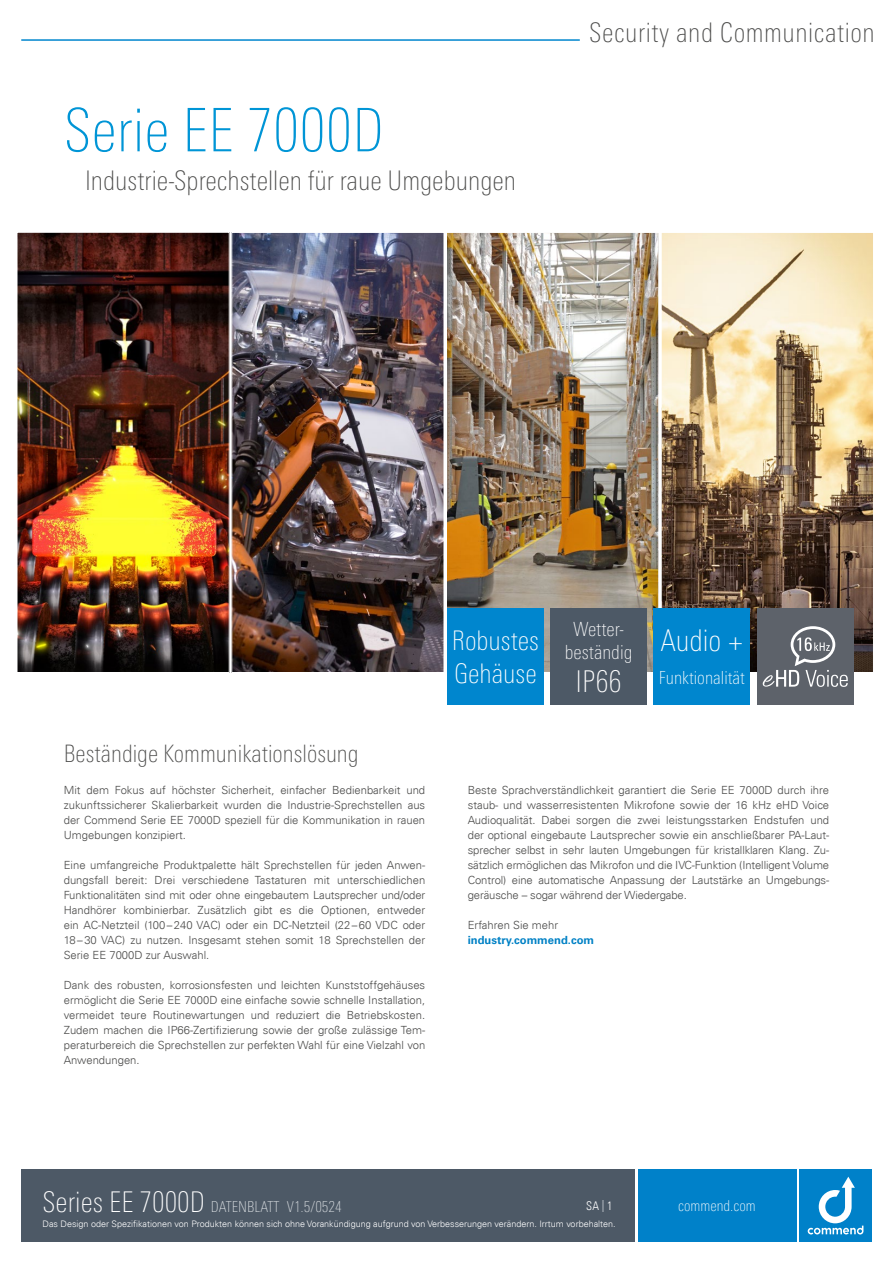
<style>
.page{position:relative;width:893px;height:1263px;background:#fff}
.page>*{position:absolute;margin:0;border:0;box-sizing:border-box;transform-origin:0 0}
.t1{font:100 condensed 60px "Univers Next Pro";color:#0095d6}
.t2{font:100 condensed 30px "Univers Next Pro";color:#fff}
.t3{font:100 condensed 27px "Univers Next Pro";color:#4a4a49}
.t4{font:100 condensed 27px "Univers Next Pro";letter-spacing:.02em;color:#4a4a49}
.t5{font:100 condensed 27px/33px "Univers Next Pro";color:#fff}
.t6{font:100 condensed 24px "Univers Next Pro";color:#4a4a49}
.t7{font:100 condensed 19.5px/22.5px "Univers Next Pro";color:#fff;text-align:center}
.t8{font:100 condensed 18px "Univers Next Pro";color:#fff}
.t9{font:100 condensed 15px "Univers Next Pro";color:#e0e4e7}
.t10{font:100 condensed 15px "Univers Next Pro";color:#fff}
.t11{font:12px "Univers Com 47 Light Cond";color:#fff}
.t12{font:300 11.25px/15px "Univers Com 45";color:#4a4a49;text-align:justify}
.t13{font:700 11.25px "Univers Com 65";color:#0081c5}
.t14{font:300 9px "Univers Com 45";color:#fff}
.s1{font-size:28.5px;color:#fff}
.s2{color:#e0e4e7}
</style>
<div class="page">
<img style="left:663px;top:234px;width:209px;height:437px">
<div style="left:661px;top:232px;width:213px;height:441px;border:1px solid #fff"></div>
<img style="left:234px;top:234px;width:208px;height:437px">
<div style="left:232px;top:232px;width:212px;height:441px;border:1px solid #fff"></div>
<img style="left:448px;top:234px;width:209px;height:437px">
<div style="left:446px;top:232px;width:213px;height:441px;border:1px solid #fff"></div>
<img style="left:19px;top:234px;width:208px;height:437px">
<div style="left:17px;top:232px;width:212px;height:441px;border:1px solid #fff"></div>
<div style="left:757px;top:608px;width:97px;height:97px;background:#5d626a"></div>
<svg style="left:763px;top:626px;width:85px;height:61px"></svg>
<hr style="left:21px;top:39px;width:559px;height:2px;background:#0086ce">
<div style="left:799px;top:1169px;width:73px;height:73px;background:#0081c9"></div>
<div style="left:638px;top:1169px;width:158px;height:73px;background:#0081c9"></div>
<svg style="left:808px;top:1177px;width:55px;height:57px"></svg>
<div style="left:21px;top:1169px;width:614px;height:73px;background:#4d5966"></div>
<div style="left:550px;top:608px;width:97px;height:97px;background:#4d5966"></div>
<div style="left:447px;top:608px;width:97px;height:97px;background:#0086ce"></div>
<div style="left:653px;top:608px;width:97px;height:97px;background:#0086ce"></div>
<h1 class="t1" style="left:64px;top:96px;width:322px">Serie EE 7000D</h1>
<h3 class="t3" style="left:85px;top:166px;width:433px">Industrie-Sprechstellen für raue Umgebungen</h3>
<h3 class="t4" style="left:589px;top:17px;width:287px">Security and Communication</h3>
<h3 class="t5" style="left:452px;top:624px;width:89px">Robustes<br>Gehäuse</h3>
<h3 class="t7" style="left:565px;top:618px;width:69px">Wetter&shy;beständig</h3>
<h2 class="t2" style="left:576px;top:664px;width:48px">IP66</h2>
<h2 class="t2" style="left:660px;top:624px;width:84px">Audio +</h2>
<h3 class="t8" style="left:659px;top:668px;width:88px">Funktionalität</h3>
<h3 class="t6" style="left:64px;top:740px;width:296px">Beständige Kommunikationslösung</h3>
<p class="t12" style="left:64px;top:783px;width:363px">Mit dem Fokus auf höchster Sicherheit, einfacher Bedienbarkeit und zukunftssicherer Skalierbarkeit wurden die Industrie-Sprechstellen aus der Commend Serie EE 7000D speziell für die Kommunikation in rauen Umgebungen konzipiert.</p>
<p class="t12" style="left:64px;top:858px;width:363px">Eine umfangreiche Produktpalette hält Sprechstellen für jeden Anwen&shy;dungsfall bereit: Drei verschiedene Tastaturen mit unterschiedlichen Funktionalitäten sind mit oder ohne eingebautem Lautsprecher und/oder Handhörer kombinierbar. Zusätzlich gibt es die Optionen, entweder ein AC-Netzteil (100–240 VAC) oder ein DC-Netzteil (22–60 VDC oder 18–30 VAC) zu nutzen. Insgesamt stehen somit 18 Sprechstellen der Serie EE 7000D zur Auswahl.</p>
<p class="t12" style="left:64px;top:978px;width:363px">Dank des robusten, korrosionsfesten und leichten Kunststoffgehäuses ermöglicht die Serie EE 7000D eine einfache sowie schnelle Installation, vermeidet teure Routinewartungen und reduziert die Betriebskosten.<br>Zudem machen die IP66-Zertifizierung sowie der große zulässige Tem&shy;peraturbereich die Sprechstellen zur perfekten Wahl für eine Vielzahl von Anwendungen.</p>
<p class="t12" style="left:468px;top:783px;width:363px">Beste Sprachverständlichkeit garantiert die Serie EE 7000D durch ihre staub- und wasserresistenten Mikrofone sowie der 16 kHz eHD Voice Audioqualität. Dabei sorgen die zwei leistungsstarken Endstufen und der optional eingebaute Lautsprecher sowie ein anschließbarer PA-Laut&shy;sprecher selbst in sehr lauten Umgebungen für kristallklaren Klang. Zu&shy;sätzlich ermöglichen das Mikrofon und die IVC-Funktion (Intelligent Volume Control) eine automatische Anpassung der Lautstärke an Umgebungs&shy;geräusche – sogar während der Wiedergabe.</p>
<p class="t12" style="left:468px;top:918px;width:92px">Erfahren Sie mehr</p>
<p class="t13" style="left:468px;top:933px;width:128px">industry.commend.com</p>
<h3 class="t9" style="left:43px;top:1198px;width:301px"><span class="s1">Series EE 7000D</span> DATENBLATT V1.5/0524</h3>
<p class="t11" style="left:586px;top:1198px;width:28px">SA <span class="s2">|</span> 1</p>
<h3 class="t10" style="left:678px;top:1197px;width:79px">commend.com</h3>
<p class="t14" style="left:43px;top:1218px;width:575px">Das Design oder Spezifikationen von Produkten können sich ohne Vorankündigung aufgrund von Verbesserungen verändern. Irrtum vorbehalten.</p>
</div>
